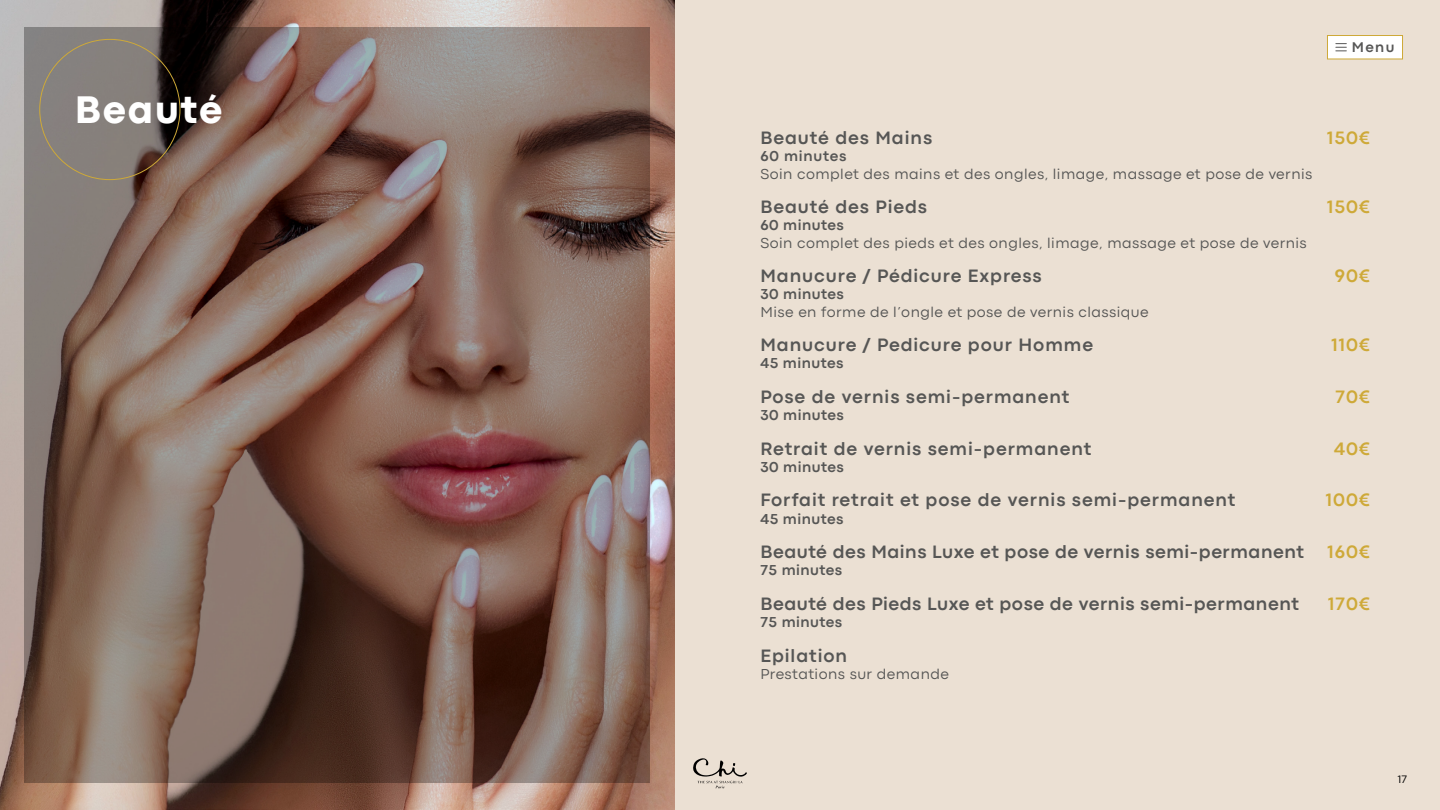
<style>
.page{position:relative;width:1440px;height:810px;background:#ebe0d3}
.page>*{position:absolute;margin:0;border:0;box-sizing:border-box;transform-origin:0 0}
.t1{font:800 40.12px "Codec Pro";letter-spacing:.05em;color:#fff}
.t2{font:700 18.75px "Codec Pro";letter-spacing:.05em;color:#565655}
.t3{font:700 18.75px "Codec Pro";letter-spacing:.03em;color:#565655}
.t4{font:700 18.75px "Codec Pro";letter-spacing:.05em;color:#cea938}
.t5{font:15px "Codec Pro News";letter-spacing:.03em;color:#565655}
.t6{font:700 15px "Codec Pro";letter-spacing:.03em;color:#565655}
.t7{font:700 15px "Codec Pro";letter-spacing:.05em;color:#565655}
.t8{font:700 14.7px "Codec Pro";color:#565655}
.t9{font:11.25px "Codec Pro News";color:#000}
.s1{color:#cea938}
</style>
<div class="page">
<svg style="left:693px;top:758px;width:54px;height:30px"></svg>
<img style="left:0;top:0;width:675px;height:810px">
<svg style="left:25px;top:27px;width:625px;height:756px;background:#7c6358"></svg>
<div style="left:1327px;top:35px;width:76px;height:24px;background:#fff;border:1px solid #cea938"></div>
<svg style="left:1336px;top:43px;width:10px;height:8px"></svg>
<h1 class="t1" style="left:75px;top:86px;width:149px">Beauté</h1>
<p class="t8" style="left:1352px;top:39px;width:44px">Menu</p>
<p class="t2" style="left:760px;top:127px;width:173px">Beauté des Mains</p>
<p class="t4" style="left:1327px;top:127px;width:44px">150€</p>
<p class="t7" style="left:760px;top:147px;width:88px">60 minutes</p>
<p class="t5" style="left:760px;top:165px;width:553px">Soin complet des mains et des ongles, limage, massage et pose de vernis</p>
<p class="t2" style="left:760px;top:196px;width:168px">Beauté des Pieds</p>
<p class="t4" style="left:1327px;top:196px;width:44px">150€</p>
<p class="t6" style="left:760px;top:216px;width:85px">60 minutes</p>
<p class="t5" style="left:760px;top:234px;width:548px">Soin complet des pieds et des ongles, limage, massage et pose de vernis</p>
<p class="t2" style="left:760px;top:265px;width:283px">Manucure / Pédicure Express</p>
<p class="t4" style="left:1335px;top:265px;width:37px">90€</p>
<p class="t6" style="left:760px;top:285px;width:85px">30 minutes</p>
<p class="t5" style="left:760px;top:303px;width:390px">Mise en forme de l’ongle et pose de vernis classique</p>
<p class="t2" style="left:760px;top:334px;width:334px">Manucure / Pedicure pour Homme</p>
<p class="t4" style="left:1332px;top:334px;width:40px">110€</p>
<p class="t6" style="left:760px;top:354px;width:84px">45 minutes</p>
<p class="t2" style="left:760px;top:385px;width:311px">Pose de vernis semi-permanent</p>
<p class="t4" style="left:1336px;top:385px;width:36px">70€</p>
<p class="t6" style="left:760px;top:406px;width:85px">30 minutes</p>
<p class="t2" style="left:760px;top:437px;width:332px">Retrait de vernis semi-permanent</p>
<p class="t4" style="left:1334px;top:437px;width:38px">40€</p>
<p class="t6" style="left:760px;top:458px;width:85px">30 minutes</p>
<p class="t2" style="left:761px;top:489px;width:477px">Forfait retrait et pose de vernis semi-permanent</p>
<p class="t4" style="left:1326px;top:489px;width:46px">100€</p>
<p class="t6" style="left:760px;top:510px;width:84px">45 minutes</p>
<p class="t3" style="left:760px;top:541px;width:611px">Beauté des Mains Luxe et pose de vernis semi-permanent <span class="s1">160€</span></p>
<p class="t6" style="left:760px;top:561px;width:83px">75 minutes</p>
<p class="t3" style="left:760px;top:592px;width:540px">Beauté des Pieds Luxe et pose de vernis semi-permanent</p>
<p class="t4" style="left:1328px;top:592px;width:43px">170€</p>
<p class="t6" style="left:760px;top:613px;width:83px">75 minutes</p>
<p class="t2" style="left:760px;top:644px;width:88px">Epilation</p>
<p class="t5" style="left:760px;top:665px;width:190px">Prestations sur demande</p>
<p class="t9" style="left:1398px;top:773px;width:11px">17</p>
</div>
